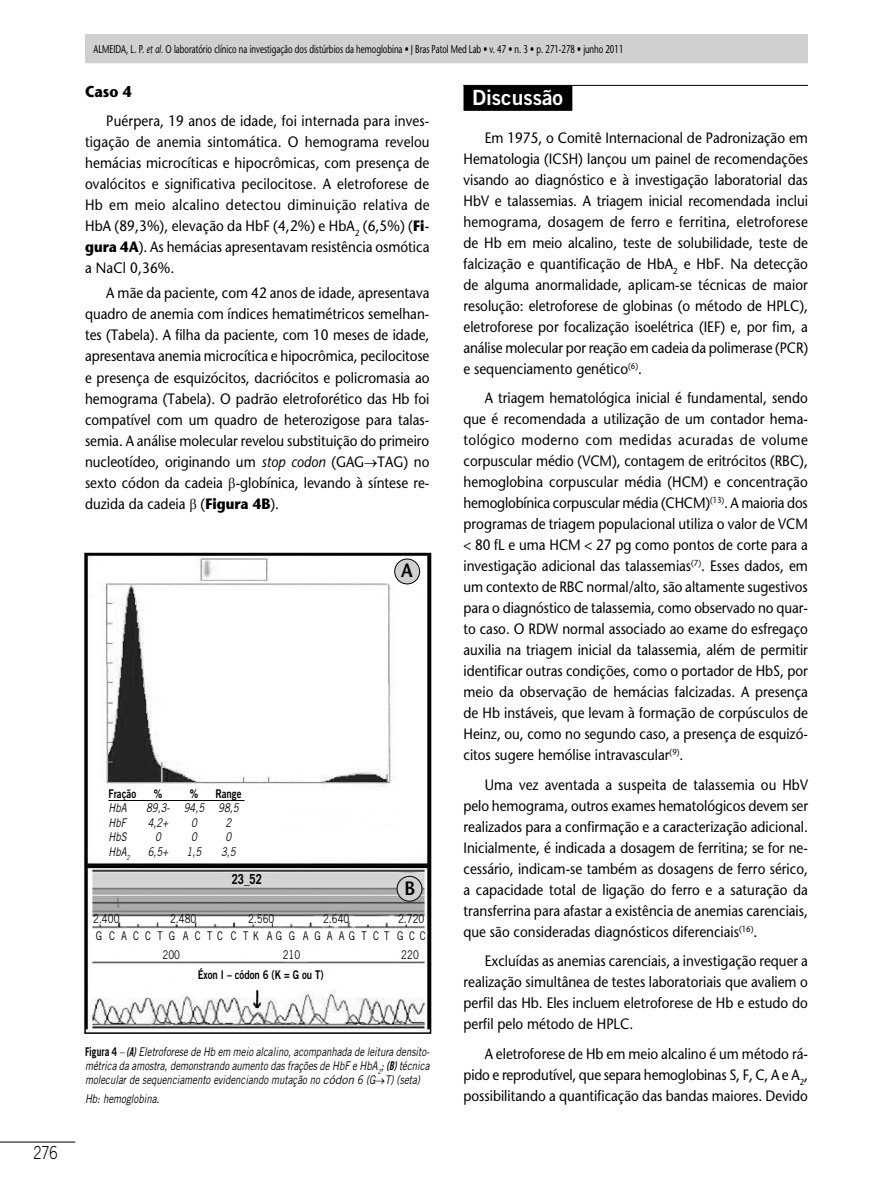
<style>
.page{position:relative;width:893px;height:1191px;background:#fff}
.page>*{position:absolute;margin:0;border:0;box-sizing:border-box;transform-origin:0 0}
.t1{font:21px "Trade Gothic LT Std Bd 2";color:#fff}
.t2{font:600 19.35px "Stone Sans Std";color:#000;scale:.9 1}
.t3{font:300 18px "Trade Gothic LT Std";color:#000;scale:.8 1}
.t4{font:700 15.75px "Stone Sans Std";color:#000;scale:.9 1}
.t5{font:500 15px/21px "Stone Sans Std";color:#000;text-align:justify;scale:.9 1}
.t6{font:700 13.8px "Trade Gothic LT Std";color:#000;scale:.8 1}
.t7{font:italic 12px/14.4px "Trade Gothic LT Std";color:#000;text-align:justify;scale:.8 1}
.t8{font:12px "Trade Gothic LT Std";letter-spacing:.48em;color:#000;scale:.8 1}
.t9{font:12px "Trade Gothic LT Std Bd 2";color:#000;scale:.8 1}
.t10{font:12px "Trade Gothic LT Std";letter-spacing:.64em;color:#000;scale:.8 1}
.t11{font:500 11.25px "Stone Sans Std";color:#000;scale:.7 1}
.s1{font-style:italic}
.s2{font-weight:700}
.s3{font-weight:700;font-style:normal}
.s4{font-weight:300}
.s5{font-family:"Trade Gothic LT Std Bd Cn 20 Obl";font-style:normal}
</style>
<div class="page">
<div style="left:85px;top:34px;width:723px;height:29px;background:#d0d0d0"></div>
<hr style="left:0;top:1141px;width:75px;height:1px;background:#000">
<hr style="left:463px;top:85px;width:345px;height:1px;background:#000">
<div style="left:463px;top:85px;width:109px;height:26px;background:#000"></div>
<img style="left:87px;top:556px;width:341px;height:474px">
<div style="left:84px;top:553px;width:347px;height:480px;border:2px solid #000"></div>
<div style="left:395px;top:559px;width:25px;height:25px;background:#d0d0d0;border-radius:50%"></div>
<div style="left:394px;top:559px;width:26px;height:25px;border:1px solid #000;border-radius:50%"></div>
<div style="left:397px;top:876px;width:25px;height:25px;background:#d0d0d0;border-radius:50%"></div>
<div style="left:397px;top:876px;width:25px;height:25px;border:1px solid #000;border-radius:50%"></div>
<hr style="left:108px;top:800px;width:136px;height:1px;background:#000">
<p class="t3" style="left:33px;top:1141px;width:32px">276</p>
<p class="t11" style="left:94px;top:42px;width:759px">ALMEIDA, L. P. <span class="s1">et al.</span> O laboratório clínico na investigação dos distúrbios da hemoglobina • J Bras Patol Med Lab • v. 47 • n. 3 • p. 271-278 • junho 2011</p>
<p class="t4" style="left:85px;top:82px;width:54px">Caso 4</p>
<p class="t5" style="left:85px;top:110px;width:384px;text-indent:21px">Puérpera, 19 anos de idade, foi internada para inves&shy;tigação de anemia sintomática. O hemograma revelou hemácias microcíticas e hipocrômicas, com presença de ovalócitos e significativa pecilocitose. A eletroforese de Hb em meio alcalino detectou diminuição relativa de HbA (89,3%), elevação da HbF (4,2%) e HbA<sub>2</sub> (6,5%) (<span class="s2">Fi&shy;gura 4A</span>). As hemácias apresentavam resistência osmótica a NaCl 0,36%.</p>
<p class="t5" style="left:85px;top:283px;width:384px;text-indent:21px">A mãe da paciente, com 42 anos de idade, apresentava quadro de anemia com índices hematimétricos semelhan&shy;tes (Tabela). A filha da paciente, com 10 meses de idade, apresentava anemia microcítica e hipocrômica, pecilocitose e presença de esquizócitos, dacriócitos e policromasia ao hemograma (Tabela). O padrão eletroforético das Hb foi compatível com um quadro de heterozigose para talas&shy;semia. A análise molecular revelou substituição do primeiro nucleotídeo, originando um <span class="s1">stop codon</span> (GAG→TAG) no sexto códon da cadeia -globínica, levando à síntese re&shy;duzida da cadeia (<span class="s2">Figura 4B</span>).</p>
<p class="t2" style="left:401px;top:559px;width:14px">A</p>
<p class="t9" style="left:108px;top:786px;width:36px">Fração</p>
<p class="t9" style="left:154px;top:786px;width:12px">%</p>
<p class="t9" style="left:190px;top:786px;width:12px">%</p>
<p class="t9" style="left:215px;top:786px;width:34px">Range</p>
<p class="t7" style="left:108px;top:801px;width:24px">HbA</p>
<p class="t7" style="left:146px;top:801px;width:117px">89,3- 94,5 98,5</p>
<p class="t7" style="left:108px;top:815px;width:24px">HbF</p>
<p class="t7" style="left:148px;top:815px;width:27px">4,2+</p>
<p class="t7" style="left:191px;top:815px;width:9px">0</p>
<p class="t7" style="left:226px;top:815px;width:9px">2</p>
<p class="t7" style="left:108px;top:830px;width:24px">HbS</p>
<p class="t7" style="left:155px;top:830px;width:9px">0</p>
<p class="t7" style="left:191px;top:830px;width:9px">0</p>
<p class="t7" style="left:226px;top:830px;width:9px">0</p>
<p class="t7" style="left:108px;top:844px;width:28px">HbA<sub>2</sub></p>
<p class="t7" style="left:148px;top:844px;width:27px">6,5+</p>
<p class="t7" style="left:187px;top:844px;width:20px">1,5</p>
<p class="t7" style="left:221px;top:844px;width:20px">3,5</p>
<p class="t6" style="left:232px;top:871px;width:39px">23_52</p>
<p class="t8" style="left:93px;top:912px;width:34px">2.400</p>
<p class="t8" style="left:170px;top:912px;width:34px">2.480</p>
<p class="t8" style="left:248px;top:912px;width:34px">2.560</p>
<p class="t8" style="left:323px;top:912px;width:34px">2.640</p>
<p class="t8" style="left:398px;top:912px;width:34px">2.720</p>
<p class="t8" style="left:163px;top:947px;width:23px">200</p>
<p class="t8" style="left:283px;top:947px;width:23px">210</p>
<p class="t8" style="left:401px;top:947px;width:23px">220</p>
<p class="t2" style="left:404px;top:876px;width:14px">B</p>
<p class="t10" style="left:96px;top:928px;width:414px">GCACCTG ACTC CTK AGG AGAAGTCT GCC</p>
<p class="t9" style="left:198px;top:967px;width:159px">Éxon I – códon 6 (K = G ou T)</p>
<p class="t7" style="left:85px;top:1044px;width:432px"><span class="s3">Figura 4</span> <span class="s4">–</span> <span class="s5">(A)</span> Eletroforese de Hb em meio alcalino, acompanhada de leitura densito&shy;métrica da amostra, demonstrando aumento das frações de HbF e HbA<sub>2</sub>; <span class="s5">(B)</span> técnica molecular de sequenciamento evidenciando mutação no códon 6 (G→T) (seta)</p>
<p class="t7" style="left:85px;top:1091px;width:94px">Hb: hemoglobina.</p>
<h1 class="t1" style="left:472px;top:84px;width:92px">Discussão</h1>
<p class="t5" style="left:463px;top:127px;width:384px;text-indent:21px">Em 1975, o Comitê Internacional de Padronização em Hematologia (ICSH) lançou um painel de recomendações visando ao diagnóstico e à investigação laboratorial das HbV e talassemias. A triagem inicial recomendada inclui hemograma, dosagem de ferro e ferritina, eletroforese de Hb em meio alcalino, teste de solubilidade, teste de falcização e quantificação de HbA<sub>2</sub> e HbF. Na detecção de alguma anormalidade, aplicam-se técnicas de maior resolução: eletroforese de globinas (o método de HPLC), eletroforese por focalização isoelétrica (IEF) e, por fim, a análise molecular por reação em cadeia da polimerase (PCR) e sequenciamento genético<sup>(6)</sup>.</p>
<p class="t5" style="left:463px;top:387px;width:384px;text-indent:21px">A triagem hematológica inicial é fundamental, sendo que é recomendada a utilização de um contador hema&shy;tológico moderno com medidas acuradas de volume corpuscular médio (VCM), contagem de eritrócitos (RBC), hemoglobina corpuscular média (HCM) e concentração hemoglobínica corpuscular média (CHCM)<sup>(13)</sup>. A maioria dos programas de triagem populacional utiliza o valor de VCM &lt; 80 fL e uma HCM &lt; 27 pg como pontos de corte para a investigação adicional das talassemias<sup>(7)</sup>. Esses dados, em um contexto de RBC normal/alto, são altamente sugestivos para o diagnóstico de talassemia, como observado no quar&shy;to caso. O RDW normal associado ao exame do esfregaço auxilia na triagem inicial da talassemia, além de permitir identificar outras condições, como o portador de HbS, por meio da observação de hemácias falcizadas. A presença de Hb instáveis, que levam à formação de corpúsculos de Heinz, ou, como no segundo caso, a presença de esquizó&shy;citos sugere hemólise intravascular<sup>(9)</sup>.</p>
<p class="t5" style="left:463px;top:774px;width:384px;text-indent:21px">Uma vez aventada a suspeita de talassemia ou HbV pelo hemograma, outros exames hematológicos devem ser realizados para a confirmação e a caracterização adicional.<br>Inicialmente, é indicada a dosagem de ferritina; se for ne&shy;cessário, indicam-se também as dosagens de ferro sérico, a capacidade total de ligação do ferro e a saturação da transferrina para afastar a existência de anemias carenciais, que são consideradas diagnósticos diferenciais<sup>(16)</sup>.</p>
<p class="t5" style="left:463px;top:950px;width:384px;text-indent:21px">Excluídas as anemias carenciais, a investigação requer a realização simultânea de testes laboratoriais que avaliem o perfil das Hb. Eles incluem eletroforese de Hb e estudo do perfil pelo método de HPLC.</p>
<p class="t5" style="left:463px;top:1043px;width:384px;text-indent:21px">A eletroforese de Hb em meio alcalino é um método rá&shy;pido e reprodutível, que separa hemoglobinas S, F, C, A e A<sub>2</sub>, possibilitando a quantificação das bandas maiores. Devido</p>
</div>
